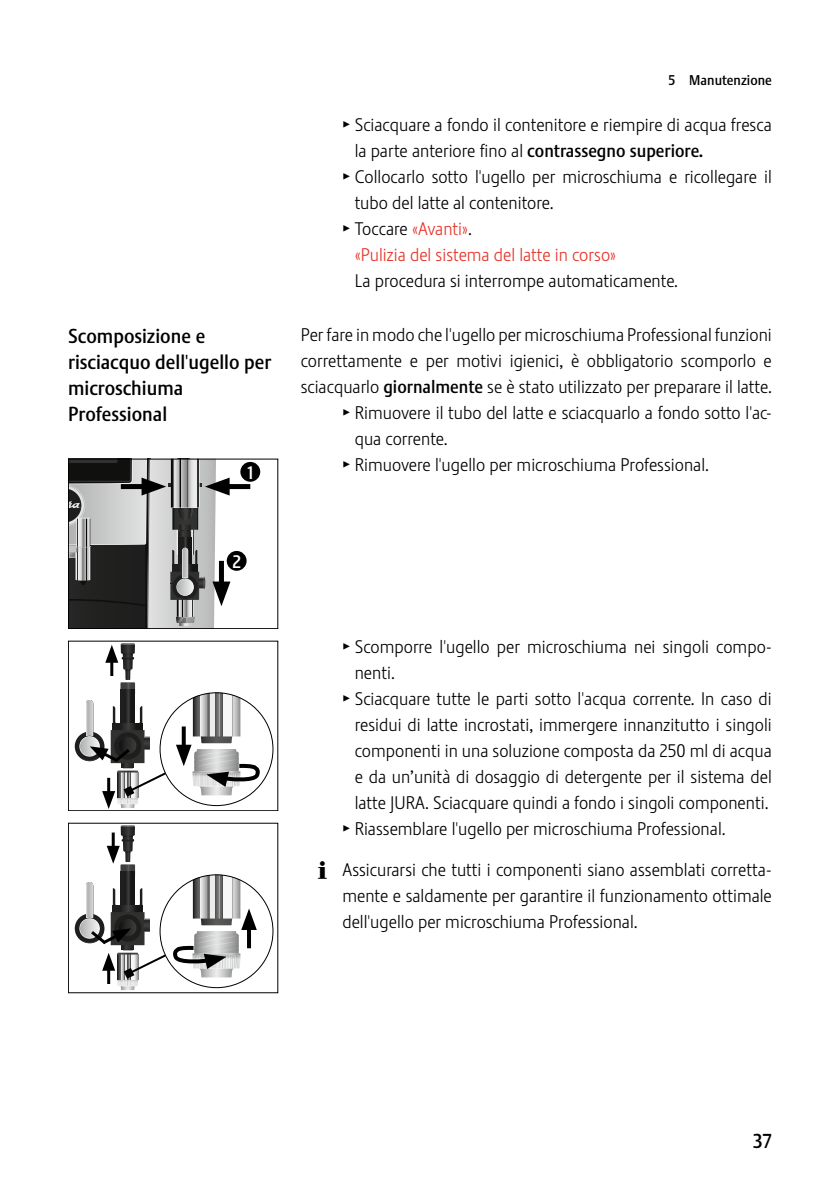
<style>
.page{position:relative;width:840px;height:1191px;background:#fff}
.page>*{position:absolute;margin:0;border:0;box-sizing:border-box;transform-origin:0 0}
.t1{font:20px/26px "Stalemate Pro 2 J Medium";color:#000}
.t2{font:18px/26px "Stalemate Pro 2 J Light";color:#000;text-align:justify}
.t3{font:18px "Stalemate Pro 2 J Light";color:#e63329}
.t4{font:18px "Stalemate Pro 2 J Medium";color:#fff}
.t5{font:14px "Stalemate Pro 2 J Medium";color:#000}
.s1{font-family:"Jura Pict 2006"}
.s2{font-family:"Stalemate Pro 2 J Medium"}
.s3{color:#e63329}
</style>
<div class="page">
<div style="left:220px;top:484px;width:30px;height:5px;background:#000"></div>
<svg style="left:68px;top:459px;width:162px;height:170px"></svg>
<div style="left:240px;top:462px;width:20px;height:20px;background:#000;border-radius:50%"></div>
<div style="left:226px;top:551px;width:20px;height:20px;background:#000;border-radius:50%"></div>
<div style="left:68px;top:641px;width:210px;height:170px;border:1px solid #000"></div>
<svg style="left:176px;top:692px;width:83px;height:103px"></svg>
<svg style="left:120px;top:694px;width:15px;height:6px"></svg>
<svg style="left:75px;top:731px;width:29px;height:30px"></svg>
<svg style="left:105px;top:643px;width:30px;height:51px"></svg>
<svg style="left:80px;top:700px;width:88px;height:109px"></svg>
<svg style="left:75px;top:913px;width:29px;height:30px"></svg>
<svg style="left:80px;top:825px;width:177px;height:165px"></svg>
<p class="t1" style="left:68px;top:323px;width:204px">Scomposizione e risciacquo dell'ugello per microschiuma<br>Professional</p>
<p class="t4" style="left:247px;top:461px;width:7px">1</p>
<p class="t5" style="left:668px;top:72px;width:105px">5 Manutenzione</p>
<p class="t2" style="left:343px;top:111px;width:430px"><span class="s1">T</span> Sciacquare a fondo il contenitore e riempire di acqua fresca</p>
<p class="t2" style="left:354px;top:137px;width:350px">la parte anteriore fino al <span class="s2">contrassegno superiore.</span></p>
<p class="t2" style="left:343px;top:163px;width:430px"><span class="s1">T</span> Collocarlo sotto l'ugello per microschiuma e ricollegare il</p>
<p class="t2" style="left:354px;top:189px;width:200px">tubo del latte al contenitore.</p>
<p class="t2" style="left:343px;top:215px;width:130px"><span class="s1">T</span> Toccare <span class="s3">«Avanti»</span>.</p>
<p class="t3" style="left:354px;top:244px;width:263px">«Pulizia del sistema del latte in corso»</p>
<p class="t2" style="left:354px;top:267px;width:324px">La procedura si interrompe automaticamente.</p>
<p class="t2" style="left:300px;top:322px;width:472px">Per fare in modo che l'ugello per microschiuma Professional funzioni</p>
<p class="t2" style="left:300px;top:348px;width:472px">correttamente e per motivi igienici, è obbligatorio scomporlo e</p>
<p class="t2" style="left:300px;top:374px;width:472px">sciacquarlo <span class="s2">giornalmente</span> se è stato utilizzato per preparare il latte.</p>
<p class="t2" style="left:343px;top:400px;width:430px"><span class="s1">T</span> Rimuovere il tubo del latte e sciacquarlo a fondo sotto l'ac-</p>
<p class="t2" style="left:354px;top:426px;width:94px">qua corrente.</p>
<p class="t2" style="left:343px;top:452px;width:367px"><span class="s1">T</span> Rimuovere l'ugello per microschiuma Professional.</p>
<p class="t4" style="left:232px;top:550px;width:10px">2</p>
<p class="t2" style="left:343px;top:634px;width:430px"><span class="s1">T</span> Scomporre l'ugello per microschiuma nei singoli compo-</p>
<p class="t2" style="left:354px;top:660px;width:42px">nenti.</p>
<p class="t2" style="left:343px;top:686px;width:430px"><span class="s1">T</span> Sciacquare tutte le parti sotto l'acqua corrente. In caso di</p>
<p class="t2" style="left:354px;top:712px;width:418px">residui di latte incrostati, immergere innanzitutto i singoli</p>
<p class="t2" style="left:354px;top:738px;width:418px">componenti in una soluzione composta da 250 ml di acqua</p>
<p class="t2" style="left:354px;top:764px;width:418px">e da un’unità di dosaggio di detergente per il sistema del</p>
<p class="t2" style="left:354px;top:790px;width:415px">latte JURA. Sciacquare quindi a fondo i singoli componenti.</p>
<p class="t2" style="left:343px;top:816px;width:383px"><span class="s1">T</span> Riassemblare l'ugello per microschiuma Professional.</p>
<p class="t2" style="left:342px;top:856px;width:431px;text-indent:-24px"><span class="s1">E</span> Assicurarsi che tutti i componenti siano assemblati corretta&shy;mente e saldamente per garantire il funzionamento ottimale dell'ugello per microschiuma Professional.</p>
<p class="t1" style="left:752px;top:1128px;width:20px">37</p>
</div>
